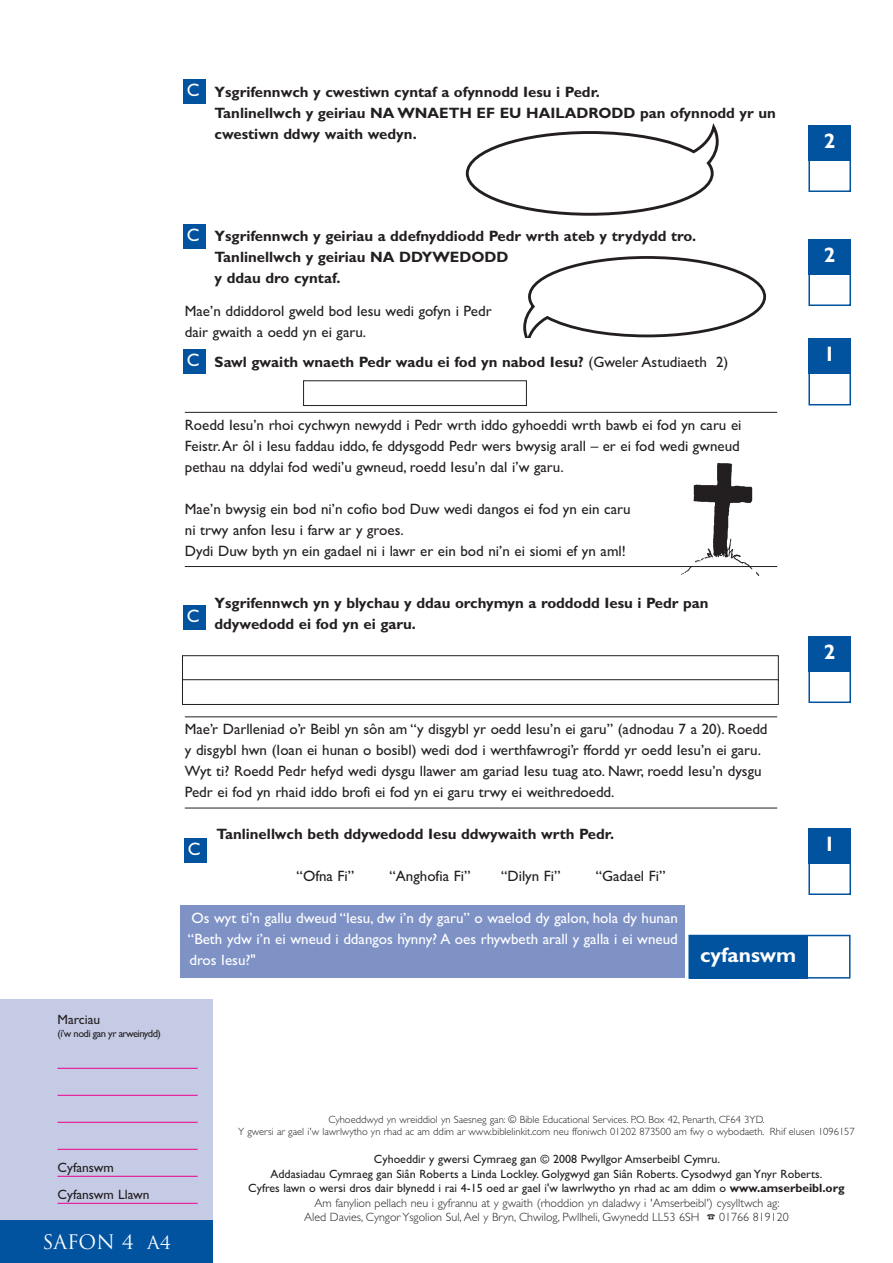
<style>
.page{position:relative;width:893px;height:1263px;background:#fff}
.page>*{position:absolute;margin:0;border:0;box-sizing:border-box;transform-origin:0 0}
.t1{font:700 21px "Gill Sans";color:#fff}
.t2{font:19.5px "Trajan";color:#fff}
.t3{font:18px "Gill Sans";color:#fff}
.t4{font:15px/21px "Gill Sans";color:#231f20}
.t5{font:700 15px/21px "Gill Sans";color:#231f20}
.t6{font:15px/21px "Gill Sans";color:#fff;text-align:justify}
.t7{font:13.5px/27px "Gill Sans";color:#231f20}
.t8{font:12px/14.4px "Gill Sans";color:#231f20;text-align:center}
.t9{font:300 10.5px/12.6px "Gill Sans";color:#231f20;text-align:center}
.t10{font:10.5px "Gill Sans";letter-spacing:-.05em;color:#231f20}
.s1{font-weight:400}
.s2{font-size:18px}
.s3{font-weight:700}
.s4{font-weight:300}
</style>
<div class="page">
<div style="left:180px;top:905px;width:504px;height:73px;background:#7e92c6"></div>
<hr style="left:185px;top:412px;width:592px;height:1px;background:#231f20">
<hr style="left:185px;top:566px;width:592px;height:1px;background:#231f20">
<hr style="left:185px;top:717px;width:592px;height:1px;background:#231f20">
<hr style="left:185px;top:808px;width:592px;height:1px;background:#231f20">
<div style="left:808px;top:158px;width:43px;height:34px;border:2px solid #0153a0"></div>
<div style="left:808px;top:125px;width:43px;height:36px;background:#0153a0"></div>
<div style="left:183px;top:79px;width:22px;height:24px;background:#0153a0"></div>
<div style="left:183px;top:224px;width:22px;height:25px;background:#0153a0"></div>
<div style="left:303px;top:380px;width:224px;height:26px;border:1px solid #231f20"></div>
<div style="left:183px;top:605px;width:22px;height:25px;background:#0153a0"></div>
<div style="left:184px;top:838px;width:22px;height:24px;background:#0153a0"></div>
<img style="left:681px;top:463px;width:79px;height:113px">
<div style="left:808px;top:861px;width:43px;height:34px;border:2px solid #0153a0"></div>
<div style="left:808px;top:828px;width:43px;height:36px;background:#0153a0"></div>
<div style="left:808px;top:669px;width:43px;height:34px;border:2px solid #0153a0"></div>
<div style="left:808px;top:636px;width:43px;height:36px;background:#0153a0"></div>
<div style="left:808px;top:372px;width:43px;height:33px;border:2px solid #0153a0"></div>
<div style="left:808px;top:338px;width:43px;height:36px;background:#0153a0"></div>
<div style="left:808px;top:272px;width:43px;height:34px;border:2px solid #0153a0"></div>
<div style="left:808px;top:239px;width:43px;height:36px;background:#0153a0"></div>
<div style="left:183px;top:349px;width:22px;height:24px;background:#0153a0"></div>
<div style="left:182px;top:655px;width:597px;height:26px;border:1px solid #231f20"></div>
<div style="left:182px;top:679px;width:597px;height:26px;border:1px solid #231f20"></div>
<svg style="left:465px;top:124px;width:254px;height:92px"></svg>
<svg style="left:523px;top:256px;width:244px;height:82px"></svg>
<div style="left:0;top:999px;width:132px;height:264px;background:#c5cbe5"></div>
<div style="left:43px;top:999px;width:170px;height:264px;background:#c5cbe5"></div>
<hr style="left:58px;top:1068px;width:140px;height:1px;background:#ed028c">
<hr style="left:58px;top:1095px;width:140px;height:1px;background:#ed028c">
<hr style="left:58px;top:1122px;width:140px;height:1px;background:#ed028c">
<hr style="left:58px;top:1149px;width:140px;height:1px;background:#ed028c">
<hr style="left:58px;top:1176px;width:140px;height:1px;background:#ed028c">
<hr style="left:58px;top:1203px;width:140px;height:1px;background:#ed028c">
<div style="left:0;top:1220px;width:213px;height:43px;background:#0153a0"></div>
<div style="left:688px;top:935px;width:162px;height:44px;border:2px solid #0153a0"></div>
<div style="left:689px;top:936px;width:118px;height:43px;background:#0153a0"></div>
<p class="t3" style="left:187px;top:84px;width:14px">C</p>
<p class="t5" style="left:215px;top:83px;width:563px">Ysgrifennwch y cwestiwn cyntaf a ofynnodd Iesu i Pedr.<br>Tanlinellwch y geiriau NA WNAETH EF EU HAILADRODD pan ofynnodd yr un cwestiwn ddwy waith wedyn.</p>
<h1 class="t1" style="left:824px;top:133px;width:13px">2</h1>
<p class="t3" style="left:187px;top:229px;width:14px">C</p>
<p class="t5" style="left:215px;top:227px;width:483px">Ysgrifennwch y geiriau a ddefnyddiodd Pedr wrth ateb y trydydd tro.<br>Tanlinellwch y geiriau NA DDYWEDODD<br>y ddau dro cyntaf.</p>
<p class="t4" style="left:185px;top:302px;width:308px">Mae’n ddiddorol gweld bod Iesu wedi gofyn i Pedr dair gwaith a oedd yn ei garu.</p>
<p class="t5" style="left:215px;top:353px;width:515px">Sawl gwaith wnaeth Pedr wadu ei fod yn nabod Iesu? <span class="s1">(Gweler Astudiaeth 2)</span></p>
<p class="t3" style="left:187px;top:354px;width:14px">C</p>
<p class="t4" style="left:185px;top:416px;width:558px;text-align:justify">Roedd Iesu’n rhoi cychwyn newydd i Pedr wrth iddo gyhoeddi wrth bawb ei fod yn caru ei Feistr. Ar ôl i Iesu faddau iddo, fe ddysgodd Pedr wers bwysig arall – er ei fod wedi gwneud pethau na ddylai fod wedi’u gwneud, roedd Iesu’n dal i’w garu.</p>
<p class="t4" style="left:185px;top:500px;width:447px">Mae’n bwysig ein bod ni’n cofio bod Duw wedi dangos ei fod yn ein caru ni trwy anfon Iesu i farw ar y groes.<br>Dydi Duw byth yn ein gadael ni i lawr er ein bod ni’n ei siomi ef yn aml!</p>
<p class="t5" style="left:215px;top:595px;width:495px">Ysgrifennwch yn y blychau y ddau orchymyn a roddodd Iesu i Pedr pan ddywedodd ei fod yn ei garu.</p>
<p class="t3" style="left:187px;top:610px;width:14px">C</p>
<h1 class="t1" style="left:824px;top:247px;width:13px">2</h1>
<h1 class="t1" style="left:824px;top:347px;width:13px">1</h1>
<h1 class="t1" style="left:824px;top:644px;width:13px">2</h1>
<p class="t7" style="left:58px;top:1007px;width:44px">Marciau</p>
<p class="t10" style="left:58px;top:1030px;width:105px">(i’w nodi gan yr arweinydd)</p>
<p class="t4" style="left:185px;top:721px;width:584px">Mae’r Darlleniad o’r Beibl yn sôn am “y disgybl yr oedd Iesu’n ei garu” (adnodau 7 a 20). Roedd y disgybl hwn (Ioan ei hunan o bosibl) wedi dod i werthfawrogi’r ffordd yr oedd Iesu’n ei garu.<br>Wyt ti? Roedd Pedr hefyd wedi dysgu llawer am gariad Iesu tuag ato. Nawr, roedd Iesu’n dysgu Pedr ei fod yn rhaid iddo brofi ei fod yn ei garu trwy ei weithredoedd.</p>
<p class="t5" style="left:216px;top:826px;width:399px">Tanlinellwch beth ddywedodd Iesu ddwywaith wrth Pedr.</p>
<p class="t4" style="left:297px;top:868px;width:59px">“Ofna Fi”</p>
<p class="t4" style="left:389px;top:868px;width:82px">“Anghofia Fi”</p>
<p class="t4" style="left:501px;top:868px;width:61px">“Dilyn Fi”</p>
<p class="t4" style="left:596px;top:868px;width:71px">“Gadael Fi”</p>
<p class="t6" style="left:188px;top:910px;width:491px">Os wyt ti’n gallu dweud “Iesu, dw i’n dy garu” o waelod dy galon, hola dy hunan “Beth ydw i’n ei wneud i ddangos hynny? A oes rhywbeth arall y galla i ei wneud dros Iesu?"</p>
<p class="t3" style="left:188px;top:842px;width:14px">C</p>
<h1 class="t1" style="left:824px;top:836px;width:13px">1</h1>
<h1 class="t1" style="left:700px;top:948px;width:98px">cyfanswm</h1>
<p class="t7" style="left:58px;top:1155px;width:93px">Cyfanswm<br>Cyfanswm Llawn</p>
<h2 class="t2" style="left:42px;top:1231px;width:130px">SAFON 4 <span class="s2">A4</span></h2>
<p class="t9" style="left:238px;top:1114px;width:618px">Cyhoeddwyd yn wreiddiol yn Saesneg gan: © Bible Educational Services. P.O. Box 42, Penarth, CF64 3YD.<br>Y gwersi ar gael i'w lawrlwytho yn rhad ac am ddim ar www.biblelinkit.com neu ffoniwch 01202 873500 am fwy o wybodaeth. Rhif elusen 1096157</p>
<p class="t8" style="left:248px;top:1153px;width:598px">Cyhoeddir y gwersi Cymraeg gan © 2008 Pwyllgor Amserbeibl Cymru.<br>Addasiadau Cymraeg gan Siân Roberts a Linda Lockley. Golygwyd gan Siân Roberts. Cysodwyd gan Ynyr Roberts.<br>Cyfres lawn o wersi dros dair blynedd i rai 4-15 oed ar gael i'w lawrlwytho yn rhad ac am ddim o <span class="s3">www.amserbeibl.org </span><span class="s4">Am fanylion pellach neu i gyfrannu at y gwaith (rhoddion yn daladwy i 'Amserbeibl') cysylltwch ag:<br>Aled Davies, Cyngor Ysgolion Sul, Ael y Bryn, Chwilog, Pwllheli, Gwynedd LL53 6SH</span> ☎ <span class="s4">01766 819120</span></p>
</div>
